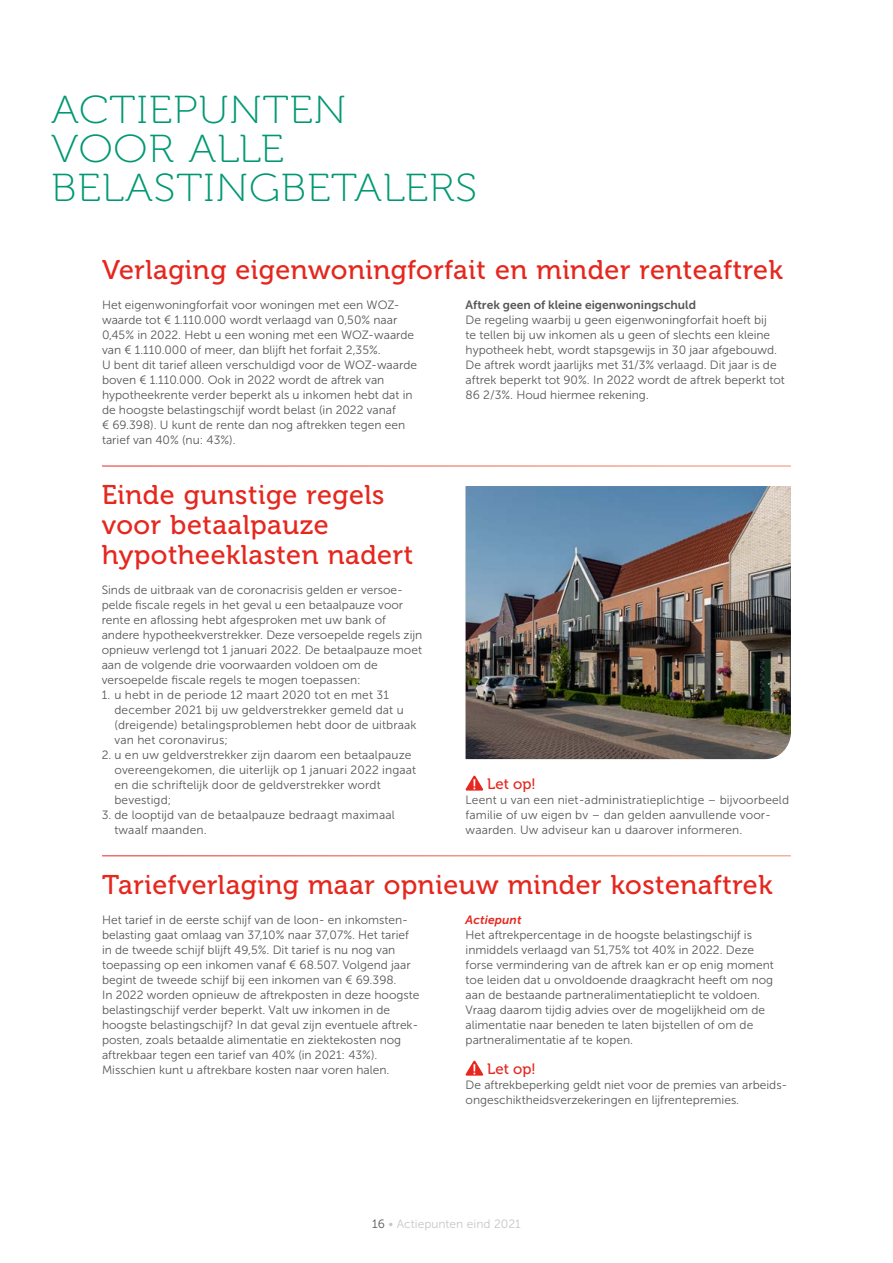
<style>
.page{position:relative;width:893px;height:1263px;background:#fff}
.page>*{position:absolute;margin:0;border:0;box-sizing:border-box;transform-origin:0 0}
.Hoofdstuk_titel{font:39px/39px "Museo 100";letter-spacing:.02em;color:#009872;scale:1.1 1}
.Titel_-_grootte_vari{font:27px/30px "Museo 500";letter-spacing:.02em;color:#e5271e}
.Platte_tekst_Museo_S{font:15px "Museo 500";color:#e5271e}
.Platte_tekst_Museo_S-2{font:12px/15px "Museo Sans 300";color:#575756}
.Platte_tekst_Museo_S-3{font:12px "Museo Sans 700";color:#575756}
.t1{font:12px "Museo Sans 300";color:#c6c6c6}
.Actiepunt_kopje{font:italic 12px "Museo Sans 700";letter-spacing:.01em;color:#e5271e}
.s1{color:#575756}
</style>
<div class="page">
<svg style="left:465px;top:775px;width:18px;height:16px"></svg>
<svg style="left:465px;top:1060px;width:18px;height:16px"></svg>
<img style="left:466px;top:486px;width:325px;height:273px">
<p class="Hoofdstuk_titel" style="left:51px;top:91px;width:389px">ACTIEPUNTEN<br>VOOR ALLE<br>BELASTINGBETALERS</p>
<p class="Titel_-_grootte_vari" style="left:102px;top:255px;width:682px">Verlaging eigenwoningforfait en minder renteaftrek</p>
<p class="Platte_tekst_Museo_S-3" style="left:466px;top:298px;width:232px">Aftrek geen of kleine eigenwoningschuld</p>
<p class="Platte_tekst_Museo_S-2" style="left:466px;top:312px;width:321px">De regeling waarbij u geen eigenwoningforfait hoeft bij<br>te tellen bij uw inkomen als u geen of slechts een kleine hypotheek hebt, wordt stapsgewijs in 30 jaar afgebouwd.<br>De aftrek wordt jaarlijks met 31/3% verlaagd. Dit jaar is de aftrek beperkt tot 90%. In 2022 wordt de aftrek beperkt tot 86 2/3%. Houd hiermee rekening.</p>
<p class="Platte_tekst_Museo_S-2" style="left:102px;top:297px;width:316px">Het eigenwoningforfait voor woningen met een WOZ&shy;waarde tot € 1.110.000 wordt verlaagd van 0,50% naar 0,45% in 2022. Hebt u een woning met een WOZ-waarde van € 1.110.000 of meer, dan blijft het forfait 2,35%.<br>U bent dit tarief alleen verschuldigd voor de WOZ-waarde boven € 1.110.000. Ook in 2022 wordt de aftrek van hypotheekrente verder beperkt als u inkomen hebt dat in de hoogste belastingschijf wordt belast (in 2022 vanaf<br>€ 69.398). U kunt de rente dan nog aftrekken tegen een tarief van 40% (nu: 43%).</p>
<p class="Titel_-_grootte_vari" style="left:102px;top:480px;width:313px">Einde gunstige regels voor betaalpauze hypotheeklasten nadert</p>
<p class="Platte_tekst_Museo_S-2" style="left:102px;top:582px;width:322px">Sinds de uitbraak van de coronacrisis gelden er versoe&shy;pelde fiscale regels in het geval u een betaalpauze voor rente en aflossing hebt afgesproken met uw bank of andere hypotheekverstrekker. Deze versoepelde regels zijn opnieuw verlengd tot 1 januari 2022. De betaalpauze moet aan de volgende drie voorwaarden voldoen om de versoepelde fiscale regels te mogen toepassen:</p>
<p class="Platte_tekst_Museo_S-2" style="left:114px;top:687px;width:304px;text-indent:-13px">1. u hebt in de periode 12 maart 2020 tot en met 31 december 2021 bij uw geldverstrekker gemeld dat u (dreigende) betalingsproblemen hebt door de uitbraak van het coronavirus;</p>
<p class="Platte_tekst_Museo_S-2" style="left:114px;top:747px;width:303px;text-indent:-13px">2. u en uw geldverstrekker zijn daarom een betaalpauze overeengekomen, die uiterlijk op 1 januari 2022 ingaat en die schriftelijk door de geldverstrekker wordt bevestigd;</p>
<p class="Platte_tekst_Museo_S-2" style="left:114px;top:807px;width:282px;text-indent:-13px">3. de looptijd van de betaalpauze bedraagt maximaal twaalf maanden.</p>
<p class="Platte_tekst_Museo_S" style="left:487px;top:776px;width:50px">Let op!</p>
<p class="Platte_tekst_Museo_S-2" style="left:466px;top:792px;width:325px">Leent u van een niet-administratieplichtige – bijvoorbeeld familie of uw eigen bv – dan gelden aanvullende voor&shy;waarden. Uw adviseur kan u daarover informeren.</p>
<p class="Titel_-_grootte_vari" style="left:102px;top:870px;width:672px">Tariefverlaging maar opnieuw minder kostenaftrek</p>
<p class="Platte_tekst_Museo_S-2" style="left:102px;top:912px;width:310px">Het tarief in de eerste schijf van de loon- en inkomsten&shy;belasting gaat omlaag van 37,10% naar 37,07%. Het tarief in de tweede schijf blijft 49,5%. Dit tarief is nu nog van toepassing op een inkomen vanaf € 68.507. Volgend jaar begint de tweede schijf bij een inkomen van € 69.398.</p>
<p class="Platte_tekst_Museo_S-2" style="left:102px;top:987px;width:319px">In 2022 worden opnieuw de aftrekposten in deze hoogste belastingschijf verder beperkt. Valt uw inkomen in de hoogste belastingschijf? In dat geval zijn eventuele aftrek&shy;posten, zoals betaalde alimentatie en ziektekosten nog aftrekbaar tegen een tarief van 40% (in 2021: 43%).</p>
<p class="Platte_tekst_Museo_S-2" style="left:102px;top:1062px;width:289px">Misschien kunt u aftrekbare kosten naar voren halen.</p>
<p class="Actiepunt_kopje" style="left:466px;top:913px;width:57px">Actiepunt</p>
<p class="Platte_tekst_Museo_S-2" style="left:466px;top:927px;width:310px">Het aftrekpercentage in de hoogste belastingschijf is inmiddels verlaagd van 51,75% tot 40% in 2022. Deze forse vermindering van de aftrek kan er op enig moment toe leiden dat u onvoldoende draagkracht heeft om nog aan de bestaande partneralimentatieplicht te voldoen.<br>Vraag daarom tijdig advies over de mogelijkheid om de alimentatie naar beneden te laten bijstellen of om de partneralimentatie af te kopen.</p>
<p class="Platte_tekst_Museo_S" style="left:487px;top:1061px;width:50px">Let op!</p>
<p class="Platte_tekst_Museo_S-2" style="left:466px;top:1077px;width:323px">De aftrekbeperking geldt niet voor de premies van arbeids&shy;ongeschiktheidsverzekeringen en lijfrentepremies.</p>
<p class="t1" style="left:372px;top:1218px;width:150px"><span class="s1">16</span> • Actiepunten eind 2021</p>
</div>
